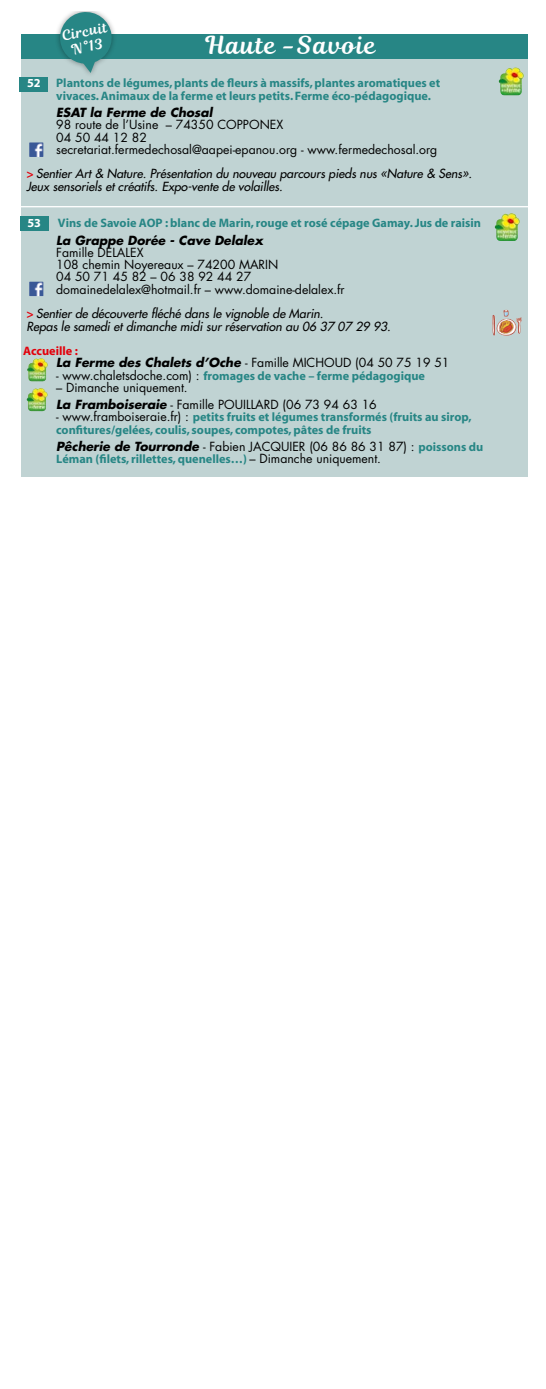
<style>
.page{position:relative;width:546px;height:1389px;background:#fff}
.page>*{position:absolute;margin:0;border:0;box-sizing:border-box;transform-origin:0 0}
.t1{font:24.5px "Magnolia Script";letter-spacing:.05em;color:#fff}
.t2{font:14.17px/15.4px "Magnolia Script";color:#fff;text-align:center}
.t3{font:700 12.25px/12.2px "Myriad";color:#278685}
.t4{font:12.25px/12.2px "Futura";color:#000}
.t5{font:italic 12.25px/12.2px "Futura";color:#000}
.t6{font:italic 700 12.25px "Futura";color:#000}
.t7{font:700 12.25px "Myriad";color:#e3000b}
.t8{font:700 12.25px "Myriad";color:#fff}
.s1{font-family:"Myriad";font-weight:700;font-style:normal;color:#e3000b}
.s2{font-weight:700;font-style:italic}
.s3{font-family:"Futura";font-weight:400;color:#000}
.s4{font-family:"Myriad";font-weight:700;color:#278685}
</style>
<div class="page">
<div style="left:21px;top:37px;width:507px;height:440px;background:#c0d3d3"></div>
<div style="left:19px;top:77px;width:29px;height:15px;background:#278685"></div>
<div style="left:20px;top:216px;width:28px;height:15px;background:#278685"></div>
<img style="left:27px;top:388px;width:13px;height:23px">
<div style="left:21px;top:34px;width:507px;height:25px;background:#278685"></div>
<img style="left:498px;top:68px;width:22px;height:28px">
<img style="left:494px;top:213px;width:22px;height:28px">
<img style="left:492px;top:310px;width:29px;height:26px">
<hr style="left:16px;top:206px;width:515px;height:1px;background:#fff">
<img style="left:29px;top:142px;width:14px;height:15px">
<img style="left:29px;top:282px;width:14px;height:14px">
<div style="left:54px;top:11px;width:63px;height:66px;background:#000;opacity:.35"></div>
<svg style="left:58px;top:11px;width:55px;height:62px"></svg>
<img style="left:27px;top:358px;width:13px;height:23px">
<p class="t2" style="left:60px;top:29px;width:47px;rotate:-12deg">Circuit<br>N°13</p>
<h1 class="t1" style="left:206px;top:27px;width:172px">Haute -Savoie</h1>
<p class="t8" style="left:27px;top:77px;width:15px">52</p>
<p class="t3" style="left:56px;top:78px;width:385px">Plantons de légumes, plants de fleurs à massifs, plantes aromatiques et vivaces. Animaux de la ferme et leurs petits. Ferme éco-pédagogique.</p>
<p class="t6" style="left:56px;top:104px;width:158px">ESAT la Ferme de Chosal</p>
<p class="t4" style="left:56px;top:119px;width:382px">98 route de l’Usine – 74350 COPPONEX<br>04 50 44 12 82<br>secretariat.fermedechosal@aapei-epanou.org - www.fermedechosal.org</p>
<p class="t5" style="left:26px;top:168px;width:447px"><span class="s1">&gt;</span> Sentier Art &amp; Nature. Présentation du nouveau parcours pieds nus «Nature &amp; Sens».<br>Jeux sensoriels et créatifs. Expo-vente de volailles.</p>
<p class="t8" style="left:27px;top:217px;width:15px">53</p>
<p class="t3" style="left:58px;top:218px;width:424px">Vins de Savoie AOP : blanc de Marin, rouge et rosé cépage Gamay. Jus de raisin</p>
<p class="t6" style="left:56px;top:232px;width:208px">La Grappe Dorée - Cave Delalex</p>
<p class="t4" style="left:56px;top:246px;width:290px">Famille DELALEX<br>108 chemin Noyereaux – 74200 MARIN<br>04 50 71 45 82 – 06 38 92 44 27 domainedelalex@hotmail.fr – www.domaine-delalex.fr</p>
<p class="t5" style="left:26px;top:308px;width:366px"><span class="s1">&gt;</span> Sentier de découverte fléché dans le vignoble de Marin.<br>Repas le samedi et dimanche midi sur réservation au 06 37 07 29 93.</p>
<p class="t7" style="left:23px;top:345px;width:56px">Accueille :</p>
<p class="t4" style="left:56px;top:356px;width:395px"><span class="s2">La Ferme des Chalets d’Oche</span> - Famille MICHOUD (04 50 75 19 51</p>
<p class="t3" style="left:56px;top:370px;width:370px"><span class="s3">- www.chaletsdoche.com) :</span> fromages de vache – ferme pédagogique</p>
<p class="t4" style="left:56px;top:379px;width:322px;line-height:17.2px">– Dimanche uniquement.<br><span class="s2">La Framboiseraie</span> - Famille POUILLARD (06 73 94 63 16</p>
<p class="t3" style="left:56px;top:411px;width:417px"><span class="s3">- www.framboiseraie.fr) :</span> petits fruits et légumes transformés (fruits au sirop, confitures/gelées, coulis, soupes, compotes, pâtes de fruits</p>
<p class="t4" style="left:56px;top:440px;width:428px"><span class="s2">Pêcherie de Tourronde</span> - Fabien JACQUIER (06 86 86 31 87) : <span class="s4">poissons du</span></p>
<p class="t3" style="left:56px;top:453px;width:326px">Léman (filets, rillettes, quenelles…) <span class="s3">– Dimanche uniquement.</span></p>
</div>
